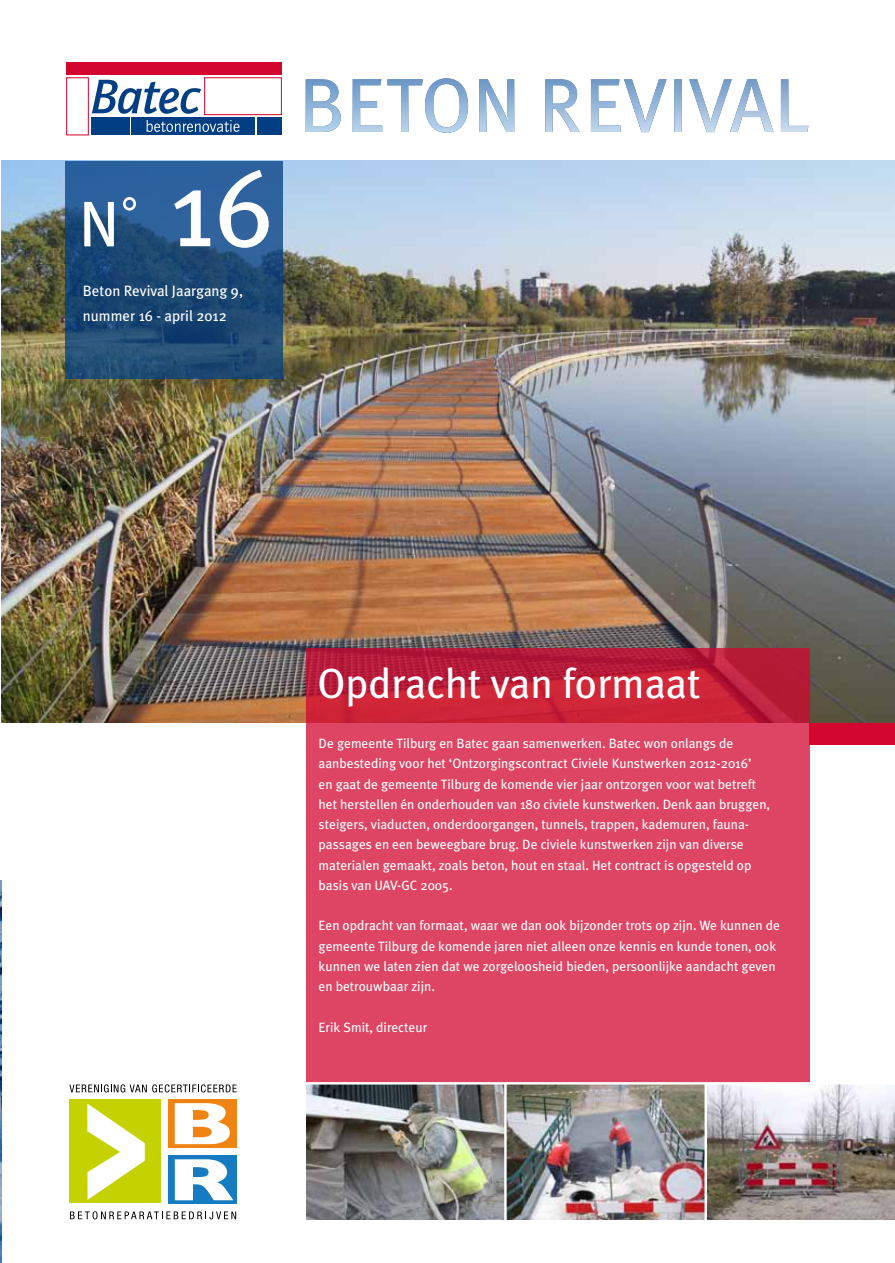
<style>
.page{position:relative;width:895px;height:1263px;background:#fff}
.page>*{position:absolute;margin:0;border:0;box-sizing:border-box;transform-origin:0 0}
.t1{font:64.5px "Meta Plus";color:#fff}
.t2{font:42px "Meta Plus";color:#fff}
.t3{font:15px/25.5px "Meta Plus";color:#fff}
.t4{font:13.5px/20.2px "Meta Plus";color:#fff}
.s1{font-size:108.6px}
</style>
<div class="page">
<img style="left:0;top:880px;width:2px;height:383px">
<img style="left:2px;top:161px;width:893px;height:562px">
<svg style="left:306px;top:648px;width:503px;height:434px;background:#d83d5b"></svg>
<svg style="left:65px;top:161px;width:218px;height:217px;background:#225081"></svg>
<div style="left:809px;top:723px;width:86px;height:21px;background:#d30630"></div>
<img style="left:306px;top:78px;width:502px;height:55px">
<img style="left:306px;top:1084px;width:589px;height:135px">
<hr style="left:504px;top:1083px;width:2px;height:139px;background:#fff">
<hr style="left:704px;top:1083px;width:3px;height:139px;background:#fff">
<div style="left:70px;top:1099px;width:91px;height:104px;background:#c3d200"></div>
<svg style="left:87px;top:1103px;width:58px;height:97px"></svg>
<div style="left:168px;top:1099px;width:69px;height:48px;background:#f08412"></div>
<div style="left:168px;top:1155px;width:69px;height:48px;background:#167bc0"></div>
<svg style="left:175px;top:1159px;width:58px;height:41px"></svg>
<svg style="left:175px;top:1103px;width:55px;height:41px"></svg>
<svg style="left:69px;top:1084px;width:168px;height:8px"></svg>
<svg style="left:70px;top:1211px;width:166px;height:8px"></svg>
<div style="left:91px;top:117px;width:38px;height:18px;background:#023e84"></div>
<div style="left:257px;top:117px;width:25px;height:18px;background:#023e84"></div>
<div style="left:131px;top:117px;width:123px;height:18px;background:#023e84"></div>
<div style="left:66px;top:62px;width:216px;height:13px;background:#d30630"></div>
<svg style="left:146px;top:120px;width:93px;height:12px"></svg>
<svg style="left:92px;top:80px;width:109px;height:34px"></svg>
<div style="left:204px;top:77px;width:78px;height:38px;border:1px solid #d30630"></div>
<div style="left:66px;top:77px;width:23px;height:58px;border:1px solid #d30630"></div>
<h1 class="t1" style="left:78px;top:187px;width:197px">N˚ <span class="s1">16</span></h1>
<p class="t3" style="left:83px;top:278px;width:162px">Beton Revival Jaargang 9, nummer 16 - april 2012</p>
<h2 class="t2" style="left:317px;top:659px;width:385px">Opdracht van formaat</h2>
<p class="t4" style="left:318px;top:733px;width:453px">De gemeente Tilburg en Batec gaan samenwerken. Batec won onlangs de aanbesteding voor het ‘Ontzorgingscontract Civiele Kunstwerken 2012-2016’<br>en gaat de gemeente Tilburg de komende vier jaar ontzorgen voor wat betreft het herstellen én onderhouden van 180 civiele kunstwerken. Denk aan bruggen, steigers, viaducten, onderdoorgangen, tunnels, trappen, kademuren, fauna&shy;passages en een beweegbare brug. De civiele kunstwerken zijn van diverse materialen gemaakt, zoals beton, hout en staal. Het contract is opgesteld op basis van UAV-GC 2005.</p>
<p class="t4" style="left:318px;top:915px;width:463px">Een opdracht van formaat, waar we dan ook bijzonder trots op zijn. We kunnen de gemeente Tilburg de komende jaren niet alleen onze kennis en kunde tonen, ook kunnen we laten zien dat we zorgeloosheid bieden, persoonlijke aandacht geven en betrouwbaar zijn.</p>
<p class="t4" style="left:318px;top:1017px;width:110px">Erik Smit, directeur</p>
</div>
